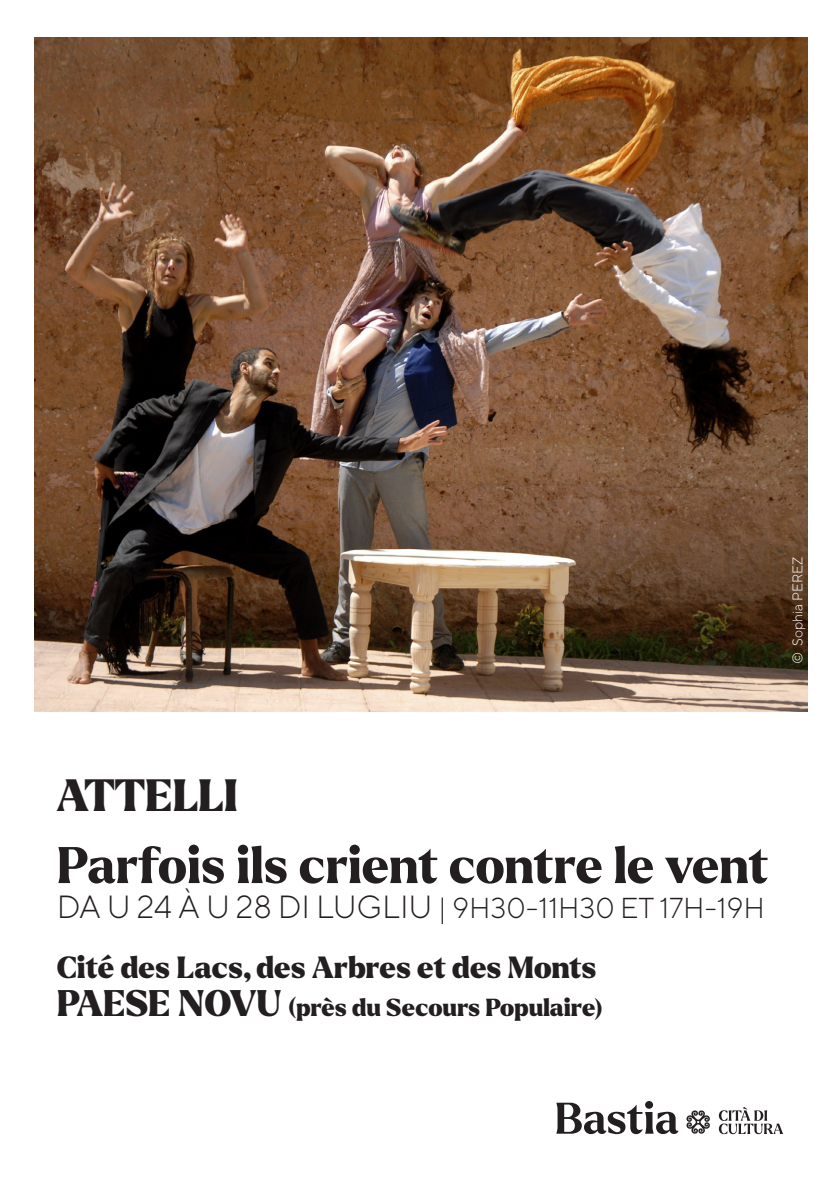
<style>
.page{position:relative;width:840px;height:1191px;background:#fff}
.page>*{position:absolute;margin:0;border:0;box-sizing:border-box;transform-origin:0 0}
.t1{font:800 50px "Larken";letter-spacing:-.005em;color:#231f20}
.t2{font:900 44px "Larken";color:#231f20}
.t3{font:900 29.8px "Larken";color:#231f20}
.t4{font:300 28.8px "TT Norms";color:#231f20}
.t5{font:900 24px "Larken";color:#231f20}
.t6{font:300 14px "TT Norms";color:#fff}
.s1{font-size:32px}
.s2{font-size:36px}
</style>
<div class="page">
<img style="left:34px;top:38px;width:772px;height:673px">
<svg style="left:686px;top:1110px;width:23px;height:23px"></svg>
<svg style="left:556px;top:1101px;width:122px;height:33px"></svg>
<svg style="left:718px;top:1107px;width:64px;height:27px"></svg>
<p class="t6" style="left:788px;top:663px;width:108px;rotate:-90deg">© Sophia PEREZ</p>
<p class="t2" style="left:57px;top:767px;width:183px">ATTELLI</p>
<p class="t1" style="left:57px;top:832px;width:712px">Parfois ils crient contre le vent</p>
<p class="t4" style="left:57px;top:890px;width:709px"><span class="s1">DA U 24 À U 28 DI LUGLIU</span> | 9H30-11H30 ET 17H-19H</p>
<p class="t3" style="left:57px;top:947px;width:541px">Cité des Lacs, des Arbres et des Monts</p>
<p class="t5" style="left:57px;top:991px;width:547px"><span class="s2">PAESE NOVU</span> (près du Secours Populaire)</p>
</div>
